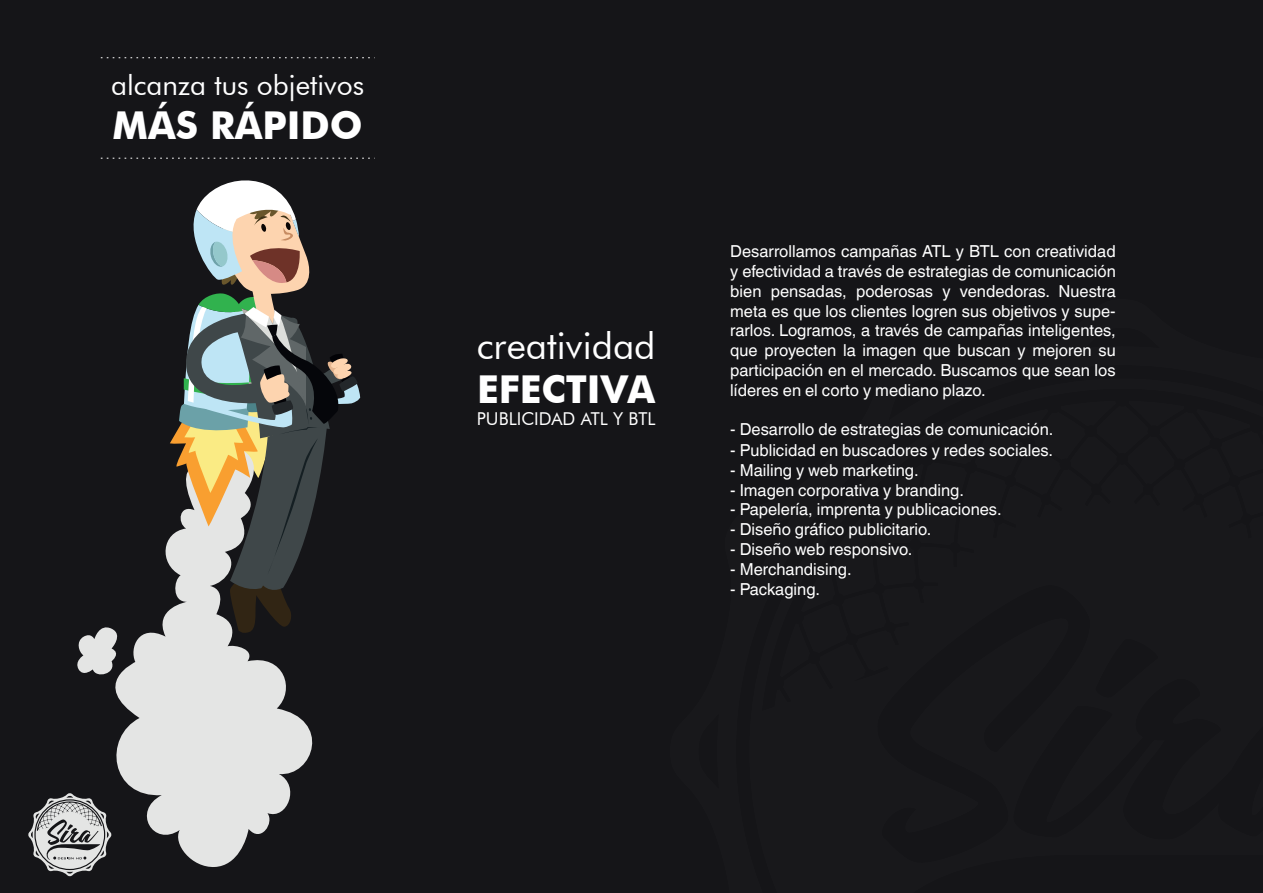
<style>
.page{position:relative;width:1263px;height:893px;background:#151518}
.page>*{position:absolute;margin:0;border:0;box-sizing:border-box;transform-origin:0 0}
.t1{font:700 38.4px "Futura BT";color:#fff}
.t2{font:37.35px "Futura BT";color:#fff}
.t3{font:28.05px "Futura BT";color:#fff}
.t4{font:17.7px "Futura BT";color:#fff}
.t5{font:16.5px/19.8px "Helvetica World";color:#fff;text-align:justify}
</style>
<div class="page">
<svg style="left:111px;top:538px;width:202px;height:329px;fill:#e4e5e4"></svg>
<svg style="left:77px;top:623px;width:47px;height:56px"></svg>
<svg style="left:170px;top:180px;width:190px;height:455px"></svg>
<svg style="left:101px;top:57px;width:269px;height:1px"></svg>
<svg style="left:101px;top:158px;width:269px;height:1px"></svg>
<svg style="left:28px;top:793px;width:83px;height:83px"></svg>
<h3 class="t3" style="left:111px;top:68px;width:255px">alcanza tus objetivos</h3>
<h1 class="t1" style="left:112px;top:102px;width:252px">MÁS RÁPIDO</h1>
<h2 class="t2" style="left:477px;top:323px;width:180px">creatividad</h2>
<h1 class="t1" style="left:477px;top:366px;width:179px">EFECTIVA</h1>
<p class="t4" style="left:477px;top:408px;width:180px">PUBLICIDAD ATL Y BTL</p>
<p class="t5" style="left:730px;top:242px;width:387px">Desarrollamos campañas ATL y BTL con creatividad y efectividad a través de estrategias de comunicación bien pensadas, poderosas y vendedoras. Nuestra meta es que los clientes logren sus objetivos y supe&shy;rarlos. Logramos, a través de campañas inteligentes, que proyecten la imagen que buscan y mejoren su participación en el mercado. Buscamos que sean los líderes en el corto y mediano plazo.</p>
<p class="t5" style="left:730px;top:420px;width:325px">- Desarrollo de estrategias de comunicación.</p>
<p class="t5" style="left:730px;top:440px;width:324px">- Publicidad en buscadores y redes sociales.</p>
<p class="t5" style="left:730px;top:460px;width:190px">- Mailing y web marketing.</p>
<p class="t5" style="left:730px;top:480px;width:235px">- Imagen corporativa y branding.</p>
<p class="t5" style="left:730px;top:500px;width:273px">- Papelería, imprenta y publicaciones.</p>
<p class="t5" style="left:730px;top:520px;width:203px">- Diseño gráfico publicitario.</p>
<p class="t5" style="left:730px;top:539px;width:184px">- Diseño web responsivo.</p>
<p class="t5" style="left:730px;top:559px;width:123px">- Merchandising.</p>
<p class="t5" style="left:730px;top:579px;width:91px">- Packaging.</p>
</div>
